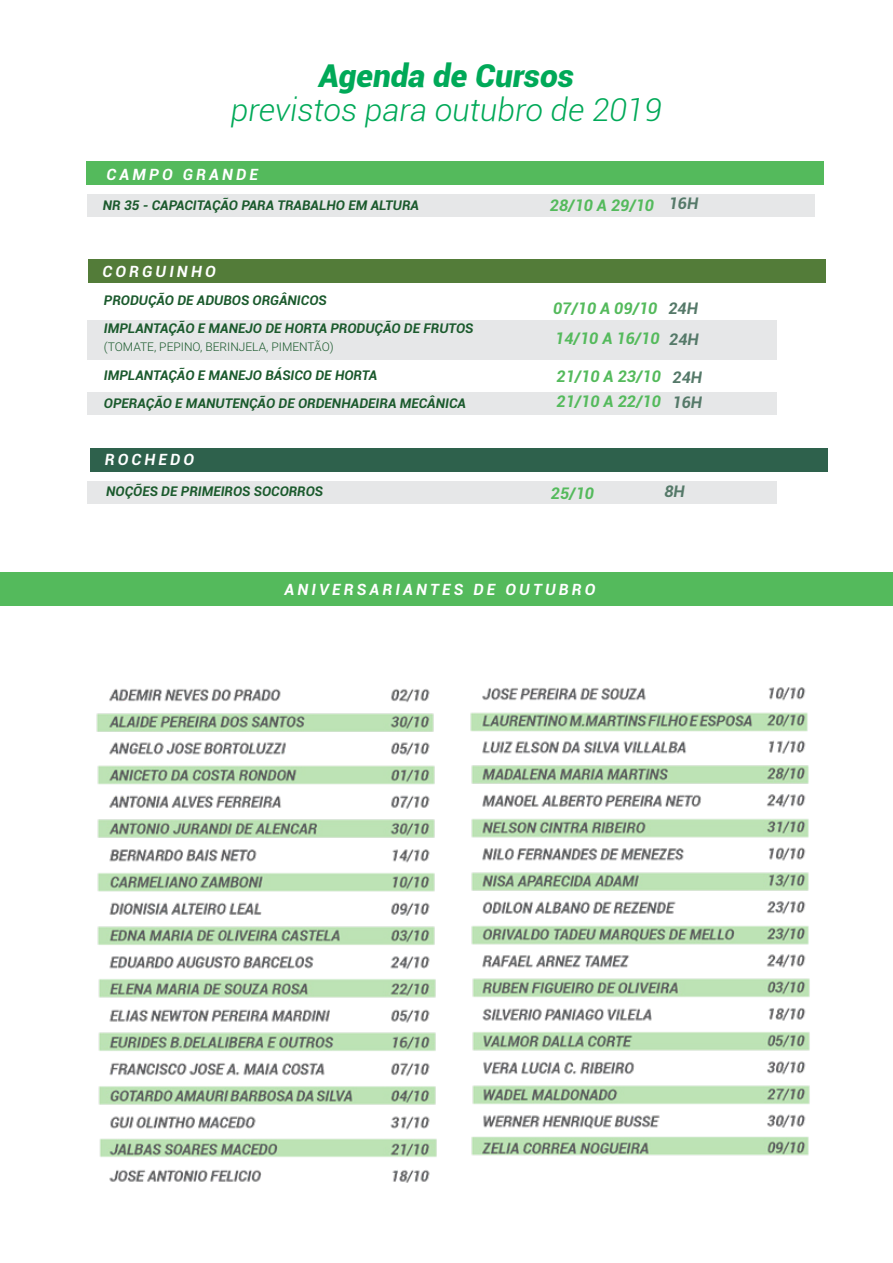
<style>
.page{position:relative;width:893px;height:1263px;background:#fff}
.page>*{position:absolute;margin:0;border:0;box-sizing:border-box;transform-origin:0 0}
.t1{font:italic 300 31.5px "Roboto";color:#00a958}
.t2{font:italic 900 31.5px "Roboto";color:#00a958}
.t3{font:italic 700 16.05px/25.5px "Roboto";color:#54ba5c}
.t4{font:italic 700 16.05px/25.5px "Roboto";color:#557969}
.t5{font:italic 700 15.45px "Roboto";letter-spacing:.2em;color:#fff}
.t6{font:italic 700 13.35px/28.5px "Roboto";color:#1b5a2d}
.t7{font:300 12px "Roboto";color:#1b5a2d}
.s1{color:#557969}
</style>
<div class="page">
<div style="left:0;top:572px;width:893px;height:34px;background:#54ba5c"></div>
<div style="left:88px;top:259px;width:738px;height:24px;background:#537c39"></div>
<div style="left:90px;top:448px;width:738px;height:23px;background:#2e614c"></div>
<div style="left:87px;top:320px;width:689px;height:39px;background:#e6e7e8"></div>
<div style="left:87px;top:392px;width:690px;height:22px;background:#e6e7e8"></div>
<div style="left:87px;top:481px;width:689px;height:23px;background:#e6e7e8"></div>
<div style="left:86px;top:162px;width:738px;height:23px;background:#54ba5c"></div>
<div style="left:87px;top:194px;width:727px;height:23px;background:#e6e7e8"></div>
<img style="left:96px;top:687px;width:714px;height:496px">
<h1 class="t2" style="left:319px;top:54px;width:257px">Agenda de Cursos</h1>
<h1 class="t1" style="left:231px;top:88px;width:432px">previstos para outubro de 2019</h1>
<p class="t5" style="left:106px;top:163px;width:153px">CAMPO GRANDE</p>
<p class="t6" style="left:103px;top:190px;width:318px">NR 35 - CAPACITAÇÃO PARA TRABALHO EM ALTURA</p>
<p class="t3" style="left:550px;top:192px;width:150px">28/10 A 29/10 <span class="s1">16H</span></p>
<p class="t5" style="left:102px;top:261px;width:115px">CORGUINHO</p>
<p class="t6" style="left:104px;top:285px;width:371px">PRODUÇÃO DE ADUBOS ORGÂNICOS<br>IMPLANTAÇÃO E MANEJO DE HORTA PRODUÇÃO DE FRUTOS</p>
<p class="t7" style="left:104px;top:339px;width:231px">(TOMATE, PEPINO, BERINJELA, PIMENTÃO)</p>
<p class="t6" style="left:104px;top:360px;width:364px">IMPLANTAÇÃO E MANEJO BÁSICO DE HORTA<br>OPERAÇÃO E MANUTENÇÃO DE ORDENHADEIRA MECÂNICA</p>
<p class="t5" style="left:105px;top:449px;width:91px">ROCHEDO</p>
<p class="t6" style="left:106px;top:477px;width:218px">NOÇÕES DE PRIMEIROS SOCORROS</p>
<p class="t3" style="left:553px;top:295px;width:106px">07/10 A 09/10</p>
<p class="t4" style="left:668px;top:295px;width:31px">24H</p>
<p class="t3" style="left:555px;top:325px;width:106px">14/10 A 16/10</p>
<p class="t3" style="left:556px;top:363px;width:106px">21/10 A 23/10<br>21/10 A 22/10</p>
<p class="t4" style="left:669px;top:325px;width:31px">24H</p>
<p class="t4" style="left:673px;top:364px;width:31px">24H<br>16H</p>
<p class="t3" style="left:551px;top:479px;width:45px">25/10</p>
<p class="t4" style="left:664px;top:478px;width:22px">8H</p>
<p class="t5" style="left:285px;top:579px;width:312px">ANIVERSARIANTES DE OUTUBRO</p>
</div>
